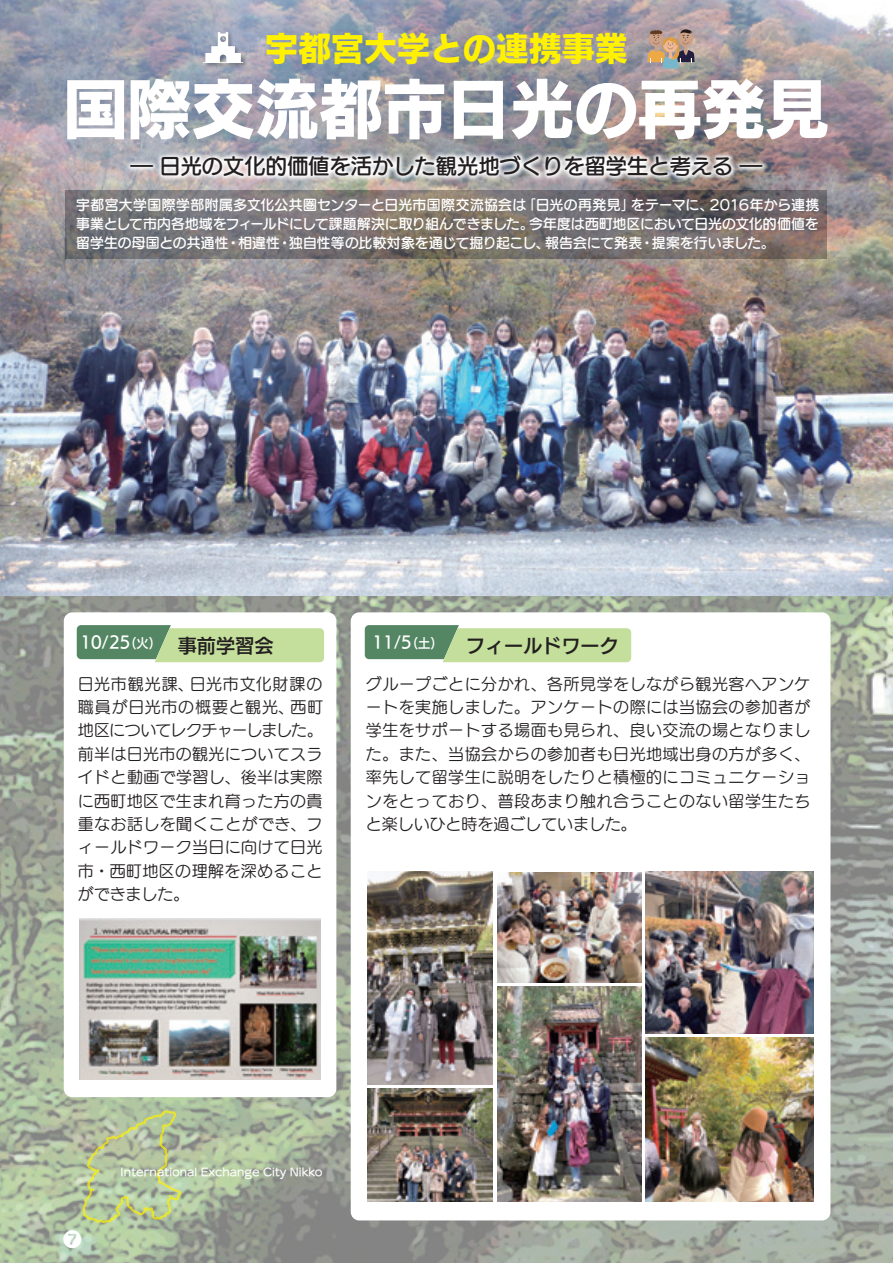
<style>
.page{position:relative;width:893px;height:1263px;background:#fff}
.page>*{position:absolute;margin:0;border:0;box-sizing:border-box;transform-origin:0 0}
.t1{font:63.75px "UD Kakugo Large Pr 6 N E";color:#fff}
.t2{font:33px "UD Kakugo Large Pr 6 N E";color:#fff101}
.t3{font:21.3px "UD Marugo Large Pr 6 N DB";color:#231f20}
.t4{font:19.2px "UD Kakugo Large Pr 6 N DB";color:#231f20}
.t5{font:18px "Seurat Pro B";color:#fff}
.t6{font:15.9px/23.4px "UD Marugo Large Pr 6 N M";letter-spacing:.03em;color:#231f20;text-align:justify}
.t7{font:15.9px "UD Kakugo Large Pr 6 N DB";color:#fff;scale:.95 1}
.t8{font:13.8px/19.2px "UD Marugo Large Pr 6 N DB";letter-spacing:.005em;color:#fff;text-align:justify}
.t9{font:10.65px "UD Marugo Large Pr 6 N DB";color:#fff}
.s1{font-size:12.75px}
.s2{font-size:19.2px;color:#231f20}
</style>
<div class="page">
<img style="left:0;top:595px;width:893px;height:668px">
<img style="left:0;top:0;width:893px;height:595px">
<svg style="left:66px;top:190px;width:761px;height:68px;background:#746d6b"></svg>
<div style="left:64px;top:612px;width:272px;height:485px;background:#fff;border-radius:9px"></div>
<div style="left:351px;top:612px;width:479px;height:608px;background:#fff;border-radius:9px"></div>
<img style="left:74px;top:99px;width:745px;height:140px">
<img style="left:201px;top:30px;width:49px;height:40px">
<svg style="left:203px;top:32px;width:40px;height:31px"></svg>
<svg style="left:647px;top:29px;width:48px;height:40px;background:#ab9483"></svg>
<svg style="left:77px;top:625px;width:247px;height:37px;background:#a4c591"></svg>
<svg style="left:365px;top:625px;width:266px;height:37px;background:#a7c692"></svg>
<img style="left:79px;top:918px;width:242px;height:161px">
<svg style="left:83px;top:1110px;width:99px;height:113px;background:#b3c195"></svg>
<img style="left:367px;top:1089px;width:126px;height:112px">
<img style="left:367px;top:872px;width:126px;height:212px">
<img style="left:497px;top:872px;width:145px;height:110px">
<img style="left:646px;top:872px;width:168px;height:161px">
<img style="left:497px;top:987px;width:145px;height:214px">
<img style="left:646px;top:1038px;width:168px;height:163px">
<h2 class="t2" style="left:265px;top:30px;width:364px">宇都宮大学との連携事業</h2>
<h1 class="t1" style="left:64px;top:74px;width:767px">国際交流都市日光の再発見</h1>
<h3 class="t3" style="left:131px;top:154px;width:632px">― 日光の文化的価値を活かした観光地づくりを留学生と考える ―</h3>
<p class="t8" style="left:76px;top:196px;width:745px">宇都宮大学国際学部附属多文化公共圏センターと日光市国際交流協会は「日光の再発見」をテーマに、2016年から連携事業として市内各地域をフィールドにして課題解決に取り組んできました。今年度は西町地区において日光の文化的価値を留学生の母国との共通性・相違性・独自性等の比較対象を通じて掘り起こし、報告会にて発表・提案を行いました。</p>
<p class="t7" style="left:80px;top:633px;width:205px">10/25<span class="s1">（火）</span> <span class="s2">事前学習会</span></p>
<p class="t6" style="left:78px;top:672px;width:247px">日光市観光課、日光市文化財課の職員が日光市の概要と観光、西町地区についてレクチャーしました。前半は日光市の観光についてスライドと動画で学習し、後半は実際に西町地区で生まれ育った方の貴重なお話しを聞くことができ、フィールドワーク当日に向けて日光市・西町地区の理解を深めることができました。</p>
<p class="t4" style="left:373px;top:635px;width:248px"><sup>11/5</sup><sup>（土）</sup> フィールドワーク</p>
<p class="t6" style="left:366px;top:672px;width:446px">グループごとに分かれ、各所見学をしながら観光客へアンケートを実施しました。アンケートの際には当協会の参加者が学生をサポートする場面も見られ、良い交流の場となりました。また、当協会からの参加者も日光地域出身の方が多く、率先して留学生に説明をしたりと積極的にコミュニケーションをとっており、普段あまり触れ合うことのない留学生たちと楽しいひと時を過ごしていました。</p>
<p class="t5" style="left:64px;top:1226px;width:19px">❼</p>
<p class="t9" style="left:121px;top:1166px;width:203px">International Exchange City Nikko</p>
</div>
